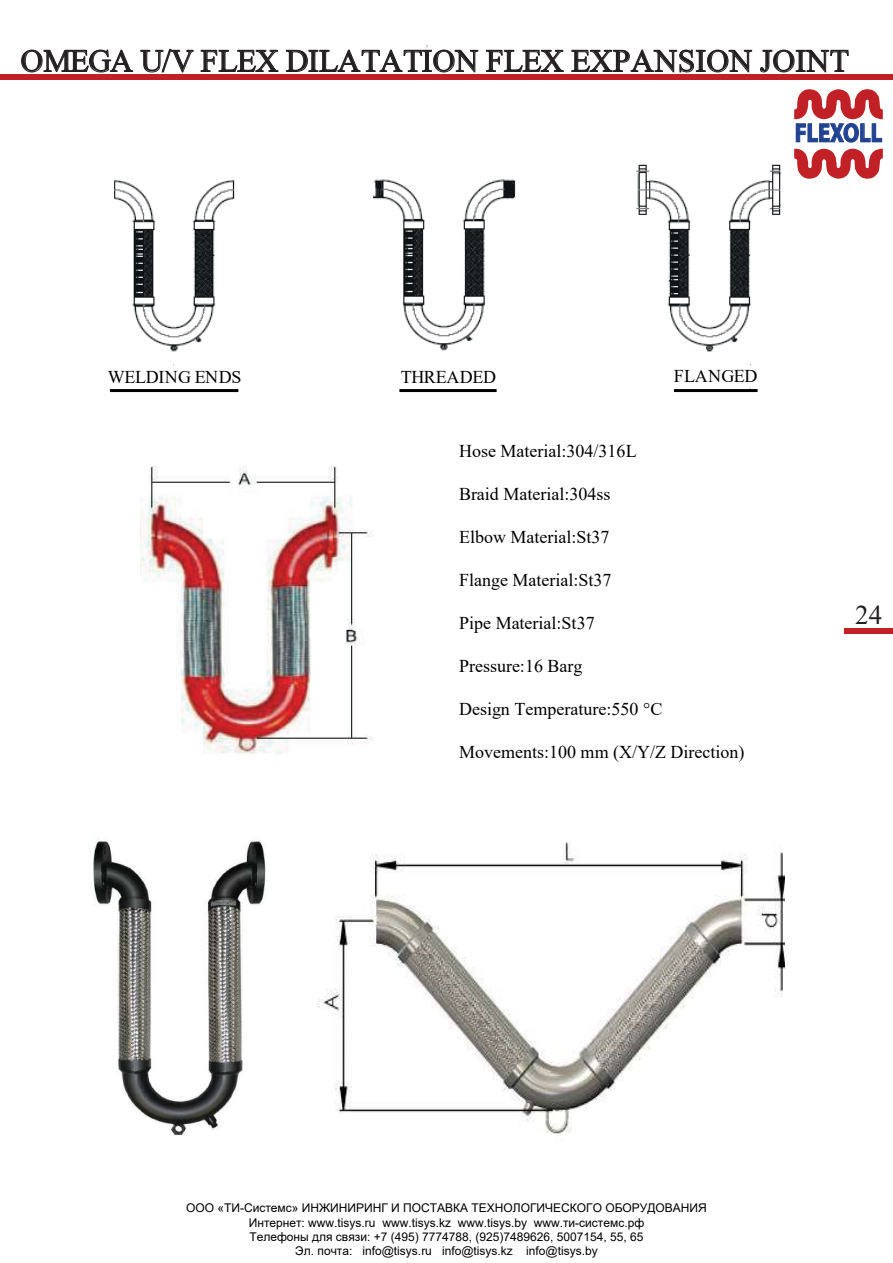
<style>
.page{position:relative;width:893px;height:1263px;background:#fff}
.page>*{position:absolute;margin:0;border:0;box-sizing:border-box;transform-origin:0 0}
.t1{font:31.5px "Times New Roman";letter-spacing:.005em;color:#231f20}
.t2{font:27px "Times New Roman";color:#231f20}
.t3{font:700 26.85px "Myriad Pro";color:#214292;scale:.84 1}
.t4{font:18px "Times New Roman";color:#000001}
.t5{font:18px "Times New Roman";letter-spacing:-.02em;color:#000001}
.t6{font:12px/14.4px "Arial";color:#000;text-align:center}
</style>
<div class="page">
<svg style="left:21px;top:49px;width:112px;height:24px"></svg>
<svg style="left:140px;top:49px;width:54px;height:24px"></svg>
<svg style="left:200px;top:50px;width:79px;height:22px"></svg>
<svg style="left:286px;top:46px;width:193px;height:27px"></svg>
<svg style="left:486px;top:50px;width:78px;height:22px"></svg>
<svg style="left:571px;top:49px;width:181px;height:24px"></svg>
<img style="left:93px;top:837px;width:173px;height:299px">
<img style="left:317px;top:842px;width:467px;height:293px">
<div style="left:0;top:74px;width:893px;height:5px;background:#c22025"></div>
<div style="left:845px;top:629px;width:48px;height:5px;background:#c22025"></div>
<img style="left:374px;top:179px;width:142px;height:172px">
<img style="left:113px;top:179px;width:122px;height:173px">
<img style="left:636px;top:164px;width:124px;height:188px">
<hr style="left:110px;top:389px;width:128px;height:3px;background:#000001">
<hr style="left:399px;top:389px;width:98px;height:3px;background:#000001">
<hr style="left:674px;top:389px;width:84px;height:3px;background:#000001">
<img style="left:140px;top:467px;width:234px;height:287px">
<svg style="left:760px;top:49px;width:124px;height:166px"></svg>
<h1 class="t1" style="left:21px;top:39px;width:830px">OMEGA U/V FLEX DILATATION FLEX EXPANSION JOINT</h1>
<h3 class="t3" style="left:795px;top:115px;width:106px">FLEXOLL</h3>
<h3 class="t4" style="left:108px;top:364px;width:135px">WELDING ENDS</h3>
<h3 class="t5" style="left:401px;top:364px;width:97px">THREADED</h3>
<h3 class="t4" style="left:674px;top:363px;width:85px">FLANGED</h3>
<h3 class="t4" style="left:459px;top:438px;width:179px">Hose Material:304/316L</h3>
<h3 class="t4" style="left:459px;top:481px;width:153px">Braid Material:304ss</h3>
<h3 class="t4" style="left:459px;top:524px;width:152px">Elbow Material:St37</h3>
<h3 class="t4" style="left:459px;top:567px;width:154px">Flange Material:St37</h3>
<h3 class="t4" style="left:459px;top:610px;width:137px">Pipe Material:St37</h3>
<h3 class="t4" style="left:459px;top:654px;width:125px">Pressure:16 Barg</h3>
<h3 class="t4" style="left:459px;top:697px;width:205px">Design Temperature:550 °C</h3>
<h3 class="t4" style="left:459px;top:740px;width:287px">Movements:100 mm (X/Y/Z Direction)</h3>
<h2 class="t2" style="left:855px;top:596px;width:28px">24</h2>
<p class="t6" style="left:186px;top:1201px;width:522px">ООО «ТИ-Системс» ИНЖИНИРИНГ И ПОСТАВКА ТЕХНОЛОГИЧЕСКОГО ОБОРУДОВАНИЯ Интернет: www.tisys.ru www.tisys.kz www.tisys.by www.ти-системс.рф<br>Телефоны для связи: +7 (495) 7774788, (925)7489626, 5007154, 55, 65<br>Эл. почта: info@tisys.ru info@tisys.kz info@tisys.by</p>
</div>
